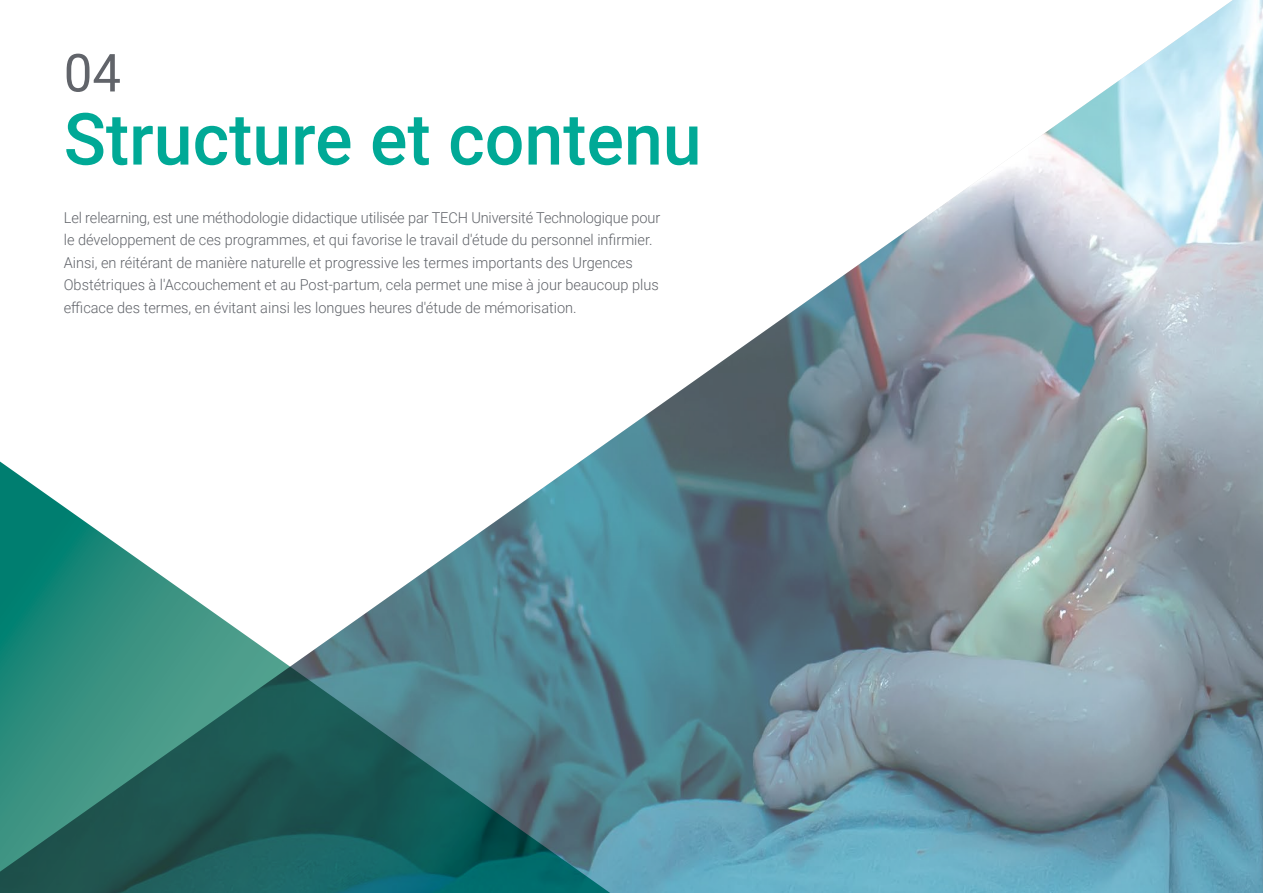
<style>
.page{position:relative;width:1263px;height:893px;background:#fff}
.page>*{position:absolute;margin:0;border:0;box-sizing:border-box;transform-origin:0 0}
.t1{font:500 72px "Roboto";color:#00a996}
.t2{font:52.5px "Roboto";color:#61646a}
.t3{font:300 15px/22.5px "Roboto";color:#61646a}
</style>
<div class="page">
<img style="left:602px;top:0;width:661px;height:893px">
<svg style="left:0;top:446px;width:640px;height:447px"></svg>
<h2 class="t2" style="left:64px;top:36px;width:59px">04</h2>
<h1 class="t1" style="left:64px;top:89px;width:639px">Structure et contenu</h1>
<p class="t3" style="left:64px;top:206px;width:598px">Lel relearning, est une méthodologie didactique utilisée par TECH Université Technologique pour le développement de ces programmes, et qui favorise le travail d'étude du personnel infirmier.<br>Ainsi, en réitérant de manière naturelle et progressive les termes importants des Urgences Obstétriques à l'Accouchement et au Post-partum, cela permet une mise à jour beaucoup plus efficace des termes, en évitant ainsi les longues heures d'étude de mémorisation.</p>
</div>
